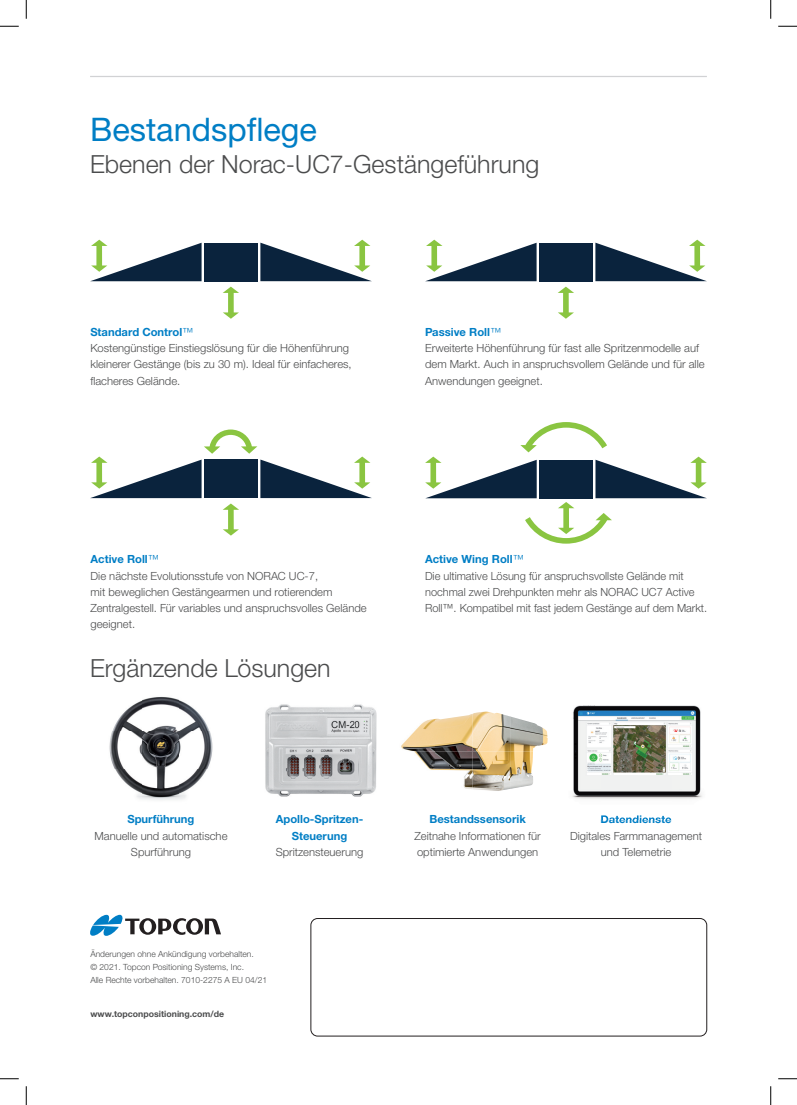
<style>
.page{position:relative;width:797px;height:1105px;background:#fff}
.page>*{position:absolute;margin:0;border:0;box-sizing:border-box;transform-origin:0 0}
.t1{font:32.5px "Helvetica Neue LTW1 G";color:#007ec5}
.t2{font:300 25px "Helvetica Neue LTW1 G";color:#4b4c4d}
.t3{font:300 11.25px/16.2px "Helvetica Neue LTW1 G";color:#4b4c4d}
.t4{font:700 11.25px/16.2px "Helvetica Neue LTW1 G";color:#007ec5;text-align:center}
.t5{font:700 8.75px "Helvetica Neue LTW1 G";color:#4b4c4d}
.t6{font:300 8.5px/13.1px "Helvetica Neue LTW1 G";color:#4b4c4d}
.s1{font-weight:700;color:#007ec5}
.s2{color:#007ec5}
</style>
<div class="page">
<div style="left:311px;top:918px;width:396px;height:118px;border:1px solid #231f20;border-radius:7px"></div>
<hr style="left:90px;top:76px;width:617px;height:1px;background:#d1d2d4">
<svg style="left:90px;top:915px;width:131px;height:21px"></svg>
<img style="left:109px;top:696px;width:104px;height:104px">
<img style="left:265px;top:704px;width:112px;height:93px">
<img style="left:401px;top:719px;width:34px;height:32px">
<img style="left:435px;top:712px;width:75px;height:79px">
<img style="left:510px;top:716px;width:37px;height:35px">
<img style="left:413px;top:751px;width:22px;height:19px">
<img style="left:510px;top:751px;width:23px;height:38px">
<img style="left:573px;top:705px;width:128px;height:71px">
<img style="left:572px;top:776px;width:30px;height:23px">
<img style="left:602px;top:776px;width:35px;height:23px">
<img style="left:637px;top:776px;width:65px;height:44px">
<img style="left:601px;top:815px;width:70px;height:5px">
<svg style="left:223px;top:287px;width:16px;height:32px"></svg>
<div style="left:204px;top:243px;width:53px;height:38px;background:#0a233d"></div>
<svg style="left:91px;top:240px;width:110px;height:41px"></svg>
<svg style="left:260px;top:240px;width:111px;height:41px"></svg>
<svg style="left:558px;top:287px;width:16px;height:32px"></svg>
<div style="left:539px;top:243px;width:53px;height:38px;background:#0a233d"></div>
<svg style="left:426px;top:240px;width:110px;height:41px"></svg>
<svg style="left:595px;top:240px;width:111px;height:41px"></svg>
<svg style="left:90px;top:429px;width:282px;height:107px"></svg>
<svg style="left:425px;top:422px;width:282px;height:122px"></svg>
<svg style="left:0;top:25px;width:19px;height:2px"></svg>
<svg style="left:778px;top:25px;width:19px;height:2px"></svg>
<svg style="left:0;top:1078px;width:19px;height:1px"></svg>
<svg style="left:778px;top:1078px;width:19px;height:1px"></svg>
<svg style="left:25px;top:0;width:2px;height:19px"></svg>
<svg style="left:25px;top:1086px;width:2px;height:19px"></svg>
<svg style="left:770px;top:0;width:1px;height:19px"></svg>
<svg style="left:770px;top:1086px;width:1px;height:19px"></svg>
<h1 class="t1" style="left:90px;top:109px;width:228px">Bestandspflege</h1>
<h2 class="t2" style="left:90px;top:149px;width:451px">Ebenen der Norac-UC7-Gestängeführung</h2>
<p class="t3" style="left:90px;top:324px;width:263px"><span class="s1">Standard Control</span><span class="s2">™<br></span>Kostengünstige Einstiegslösung für die Höhenführung kleinerer Gestänge (bis zu 30 m). Ideal für einfacheres, flacheres Gelände.</p>
<p class="t3" style="left:425px;top:324px;width:281px"><span class="s1">Passive Roll</span><span class="s2">™<br></span>Erweiterte Höhenführung für fast alle Spritzenmodelle auf dem Markt. Auch in anspruchsvollem Gelände und für alle Anwendungen geeignet.</p>
<p class="t3" style="left:90px;top:551px;width:278px"><span class="s1">Active Roll</span><span class="s2">™<br></span>Die nächste Evolutionsstufe von NORAC UC-7,<br>mit beweglichen Gestängearmen und rotierendem Zentralgestell. Für variables und anspruchsvolles Gelände geeignet.</p>
<p class="t3" style="left:425px;top:551px;width:284px"><span class="s1">Active Wing Roll</span><span class="s2">™<br></span>Die ultimative Lösung für anspruchsvollste Gelände mit nochmal zwei Drehpunkten mehr als NORAC UC7 Active Roll™. Kompatibel mit fast jedem Gestänge auf dem Markt.</p>
<h2 class="t2" style="left:90px;top:653px;width:242px">Ergänzende Lösungen</h2>
<p class="t4" style="left:127px;top:811px;width:69px">Spurführung</p>
<p class="t3" style="left:94px;top:827px;width:134px;text-align:center">Manuelle und automatische<br>Spurführung</p>
<p class="t4" style="left:276px;top:811px;width:89px">Apollo-Spritzen-<br>Steuerung</p>
<p class="t3" style="left:276px;top:844px;width:89px">Spritzensteuerung</p>
<p class="t6" style="left:90px;top:947px;width:178px">Änderungen ohne Ankündigung vorbehalten.<br>© 2021. Topcon Positioning Systems, Inc.<br>Alle Rechte vorbehalten. 7010-2275 A EU 04/21</p>
<p class="t5" style="left:90px;top:1008px;width:135px">www.topconpositioning.com/de</p>
<p class="t4" style="left:429px;top:811px;width:98px">Bestandssensorik</p>
<p class="t3" style="left:414px;top:827px;width:127px">Zeitnahe Informationen für optimierte Anwendungen</p>
<p class="t4" style="left:600px;top:811px;width:73px">Datendienste</p>
<p class="t3" style="left:570px;top:827px;width:133px;text-align:center">Digitales Farmmanagement und Telemetrie</p>
</div>
